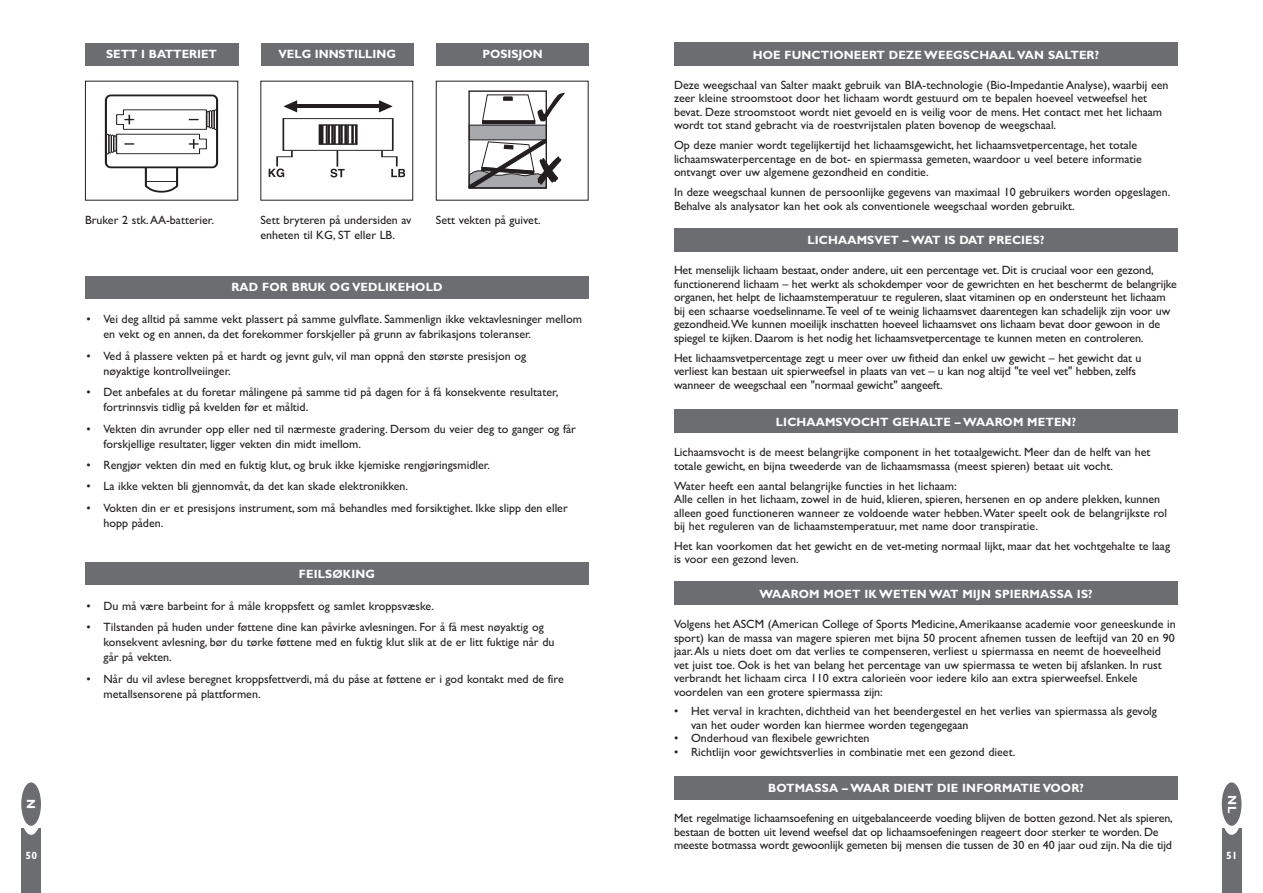
<style>
.page{position:relative;width:1263px;height:893px;background:#fff}
.page>*{position:absolute;margin:0;border:0;box-sizing:border-box;transform-origin:0 0}
.t1{font:12px/13.5px "Gill Sans";color:#231f20}
.t2{font:700 12px "Gill Sans";letter-spacing:.01em;color:#fff}
.t3{font:700 10.5px "Gill Sans";color:#fff}
</style>
<div class="page">
<div style="left:1222px;top:828px;width:20px;height:65px;background:#6c6d70"></div>
<div style="left:1222px;top:791px;width:19px;height:44px;background:#fff;border-radius:50%"></div>
<div style="left:1222px;top:782px;width:19px;height:44px;background:#6c6d70;border-radius:50%"></div>
<div style="left:21px;top:828px;width:20px;height:65px;background:#6c6d70"></div>
<div style="left:21px;top:791px;width:20px;height:44px;background:#fff;border-radius:50%"></div>
<div style="left:21px;top:782px;width:20px;height:44px;background:#6c6d70;border-radius:50%"></div>
<div style="left:85px;top:276px;width:504px;height:22px;background:#6c6d70"></div>
<div style="left:85px;top:562px;width:504px;height:23px;background:#6c6d70"></div>
<div style="left:85px;top:43px;width:153px;height:22px;background:#6c6d70"></div>
<div style="left:105px;top:94px;width:113px;height:74px;border:2px solid #231f20;border-radius:5px"></div>
<svg style="left:144px;top:166px;width:35px;height:27px"></svg>
<hr style="left:146px;top:181px;width:31px;height:1px;background:#231f20">
<svg style="left:105px;top:109px;width:113px;height:46px"></svg>
<div style="left:85px;top:81px;width:153px;height:120px;border:1px solid #231f20"></div>
<div style="left:261px;top:43px;width:153px;height:22px;background:#6c6d70"></div>
<div style="left:283px;top:118px;width:110px;height:33px;border:1px solid #231f20"></div>
<svg style="left:283px;top:100px;width:14px;height:12px"></svg>
<svg style="left:379px;top:100px;width:14px;height:12px"></svg>
<hr style="left:295px;top:105px;width:87px;height:3px;background:#231f20">
<div style="left:319px;top:124px;width:38px;height:21px;border:2px solid #231f20"></div>
<svg style="left:321px;top:125px;width:32px;height:19px"></svg>
<svg style="left:269px;top:150px;width:25px;height:27px"></svg>
<svg style="left:380px;top:150px;width:25px;height:27px"></svg>
<svg style="left:330px;top:151px;width:15px;height:26px"></svg>
<div style="left:436px;top:43px;width:153px;height:22px;background:#6c6d70"></div>
<div style="left:469px;top:125px;width:77px;height:15px;background:#a8a9ad"></div>
<div style="left:469px;top:125px;width:78px;height:15px;border:1px solid #231f20"></div>
<div style="left:482px;top:120px;width:53px;height:4px;border:1px solid #231f20"></div>
<div style="left:468px;top:90px;width:79px;height:99px;border:1px solid #231f20"></div>
<svg style="left:486px;top:93px;width:79px;height:29px"></svg>
<svg style="left:468px;top:137px;width:93px;height:52px"></svg>
<div style="left:674px;top:43px;width:504px;height:23px;background:#6c6d70"></div>
<div style="left:674px;top:228px;width:504px;height:23px;background:#6c6d70"></div>
<div style="left:674px;top:410px;width:504px;height:23px;background:#6c6d70"></div>
<div style="left:674px;top:582px;width:504px;height:23px;background:#6c6d70"></div>
<div style="left:674px;top:776px;width:504px;height:23px;background:#6c6d70"></div>
<p class="t2" style="left:106px;top:50px;width:112px">SETT I BATTERIET</p>
<p class="t2" style="left:278px;top:50px;width:119px">VELG INNSTILLING</p>
<p class="t2" style="left:482px;top:50px;width:62px">POSISJON</p>
<p class="t2" style="left:26px;top:809px;width:12px;rotate:-90deg">N</p>
<p class="t3" style="left:26px;top:851px;width:13px">50</p>
<p class="t1" style="left:85px;top:213px;width:131px">Bruker 2 stk.AA-batterier.</p>
<p class="t1" style="left:260px;top:213px;width:153px;line-height:15px">Sett bryteren på undersiden av enheten til KG, ST eller LB.</p>
<p class="t1" style="left:436px;top:213px;width:106px">Sett vekten på guivet.</p>
<p class="t2" style="left:232px;top:283px;width:212px">RAD FOR BRUK OG VEDLIKEHOLD</p>
<p class="t1" style="left:104px;top:312px;width:480px;line-height:15px;text-indent:-17px">• Vei deg alltid på samme vekt plassert på samme gulvflate. Sammenlign ikke vektavlesninger mellom en vekt og en annen, da det forekommer forskjeller på grunn av fabrikasjons toleranser.</p>
<p class="t1" style="left:104px;top:348px;width:424px;line-height:15px;text-indent:-17px">• Ved å plassere vekten på et hardt og jevnt gulv, vil man oppnå den største presisjon og nøyaktige kontrollveiinger.</p>
<p class="t1" style="left:104px;top:385px;width:456px;line-height:15px;text-indent:-17px">• Det anbefales at du foretar målingene på samme tid på dagen for å få konsekvente resultater, fortrinnsvis tidlig på kvelden før et måltid.</p>
<p class="t1" style="left:104px;top:421px;width:474px;line-height:15px;text-indent:-17px">• Vekten din avrunder opp eller ned til nærmeste gradering. Dersom du veier deg to ganger og får forskjellige resultater, ligger vekten din midt imellom.</p>
<p class="t1" style="left:87px;top:458px;width:405px">• Rengjør vekten din med en fuktig klut, og bruk ikke kjemiske rengjøringsmidler.</p>
<p class="t1" style="left:87px;top:479px;width:323px">• La ikke vekten bli gjennomvåt, da det kan skade elektronikken.</p>
<p class="t1" style="left:104px;top:500px;width:466px;line-height:15px;text-indent:-17px">• Vokten din er et presisjons instrument, som må behandles med forsiktighet. Ikke slipp den eller hopp påden.</p>
<p class="t2" style="left:299px;top:569px;width:78px">FEILSØKING</p>
<p class="t1" style="left:87px;top:599px;width:349px">• Du må være barbeint for å måle kroppsfett og samlet kroppsvæske.</p>
<p class="t1" style="left:104px;top:620px;width:452px;line-height:15px;text-indent:-17px">• Tilstanden på huden under føttene dine kan påvirke avlesningen. For å få mest nøyaktig og konsekvent avlesning, bør du tørke føttene med en fuktig klut slik at de er litt fuktige når du går på vekten.</p>
<p class="t1" style="left:104px;top:671px;width:462px;line-height:15px;text-indent:-17px">• Når du vil avlese beregnet kroppsfettverdi, må du påse at føttene er i god kontakt med de fire metallsensorene på plattformen.</p>
<p class="t2" style="left:753px;top:50px;width:348px">HOE FUNCTIONEERT DEZE WEEGSCHAAL VAN SALTER?</p>
<p class="t1" style="left:674px;top:78px;width:496px">Deze weegschaal van Salter maakt gebruik van BIA-technologie (Bio-Impedantie Analyse), waarbij een zeer kleine stroomstoot door het lichaam wordt gestuurd om te bepalen hoeveel vetweefsel het bevat. Deze stroomstoot wordt niet gevoeld en is veilig voor de mens. Het contact met het lichaam wordt tot stand gebracht via de roestvrijstalen platen bovenop de weegschaal.</p>
<p class="t1" style="left:674px;top:138px;width:469px">Op deze manier wordt tegelijkertijd het lichaamsgewicht, het lichaamsvetpercentage, het totale lichaamswaterpercentage en de bot- en spiermassa gemeten, waardoor u veel betere informatie ontvangt over uw algemene gezondheid en conditie.</p>
<p class="t1" style="left:674px;top:185px;width:498px">In deze weegschaal kunnen de persoonlijke gegevens van maximaal 10 gebruikers worden opgeslagen.<br>Behalve als analysator kan het ook als conventionele weegschaal worden gebruikt.</p>
<p class="t2" style="left:807px;top:235px;width:238px">LICHAAMSVET – WAT IS DAT PRECIES?</p>
<p class="t1" style="left:674px;top:263px;width:504px">Het menselijk lichaam bestaat, onder andere, uit een percentage vet. Dit is cruciaal voor een gezond, functionerend lichaam – het werkt als schokdemper voor de gewrichten en het beschermt de belangrijke organen, het helpt de lichaamstemperatuur te reguleren, slaat vitaminen op en ondersteunt het lichaam bij een schaarse voedselinname.Te veel of te weinig lichaamsvet daarentegen kan schadelijk zijn voor uw gezondheid.We kunnen moeilijk inschatten hoeveel lichaamsvet ons lichaam bevat door gewoon in de spiegel te kijken. Daarom is het nodig het lichaamsvetpercentage te kunnen meten en controleren.</p>
<p class="t1" style="left:674px;top:351px;width:469px">Het lichaamsvetpercentage zegt u meer over uw fitheid dan enkel uw gewicht – het gewicht dat u verliest kan bestaan uit spierweefsel in plaats van vet – u kan nog altijd "te veel vet" hebben, zelfs wanneer de weegschaal een "normaal gewicht" aangeeft.</p>
<p class="t2" style="left:776px;top:417px;width:302px">LICHAAMSVOCHT GEHALTE – WAAROM METEN?</p>
<p class="t1" style="left:674px;top:445px;width:478px">Lichaamsvocht is de meest belangrijke component in het totaalgewicht. Meer dan de helft van het totale gewicht, en bijna tweederde van de lichaamsmassa (meest spieren) betaat uit vocht.</p>
<p class="t1" style="left:674px;top:479px;width:495px">Water heeft een aantal belangrijke functies in het lichaam:<br>Alle cellen in het lichaam, zowel in de huid, klieren, spieren, hersenen en op andere plekken, kunnen alleen goed functioneren wanneer ze voldoende water hebben.Water speelt ook de belangrijkste rol bij het reguleren van de lichaamstemperatuur, met name door transpiratie.</p>
<p class="t1" style="left:674px;top:539px;width:498px">Het kan voorkomen dat het gewicht en de vet-meting normaal lijkt, maar dat het vochtgehalte te laag is voor een gezond leven.</p>
<p class="t2" style="left:759px;top:589px;width:335px">WAAROM MOET IK WETEN WAT MIJN SPIERMASSA IS?</p>
<p class="t1" style="left:674px;top:617px;width:503px">Volgens het ASCM (American College of Sports Medicine,Amerikaanse academie voor geneeskunde in sport) kan de massa van magere spieren met bijna 50 procent afnemen tussen de leeftijd van 20 en 90 jaar.Als u niets doet om dat verlies te compenseren, verliest u spiermassa en neemt de hoeveelheid vet juist toe. Ook is het van belang het percentage van uw spiermassa te weten bij afslanken. In rust verbrandt het lichaam circa 110 extra calorieën voor iedere kilo aan extra spierweefsel. Enkele voordelen van een grotere spiermassa zijn:</p>
<p class="t1" style="left:691px;top:704px;width:467px;text-indent:-17px">• Het verval in krachten, dichtheid van het beendergestel en het verlies van spiermassa als gevolg van het ouder worden kan hiermee worden tegengegaan</p>
<p class="t1" style="left:674px;top:731px;width:197px">• Onderhoud van flexibele gewrichten</p>
<p class="t1" style="left:674px;top:745px;width:343px">• Richtlijn voor gewichtsverlies in combinatie met een gezond dieet.</p>
<p class="t2" style="left:768px;top:783px;width:317px">BOTMASSA – WAAR DIENT DIE INFORMATIE VOOR?</p>
<p class="t1" style="left:674px;top:811px;width:500px">Met regelmatige lichaamsoefening en uitgebalanceerde voeding blijven de botten gezond. Net als spieren, bestaan de botten uit levend weefsel dat op lichaamsoefeningen reageert door sterker te worden. De meeste botmassa wordt gewoonlijk gemeten bij mensen die tussen de 30 en 40 jaar oud zijn. Na die tijd</p>
<p class="t2" style="left:1237px;top:795px;width:19px;rotate:90deg">NL</p>
<p class="t3" style="left:1226px;top:851px;width:13px">51</p>
</div>
